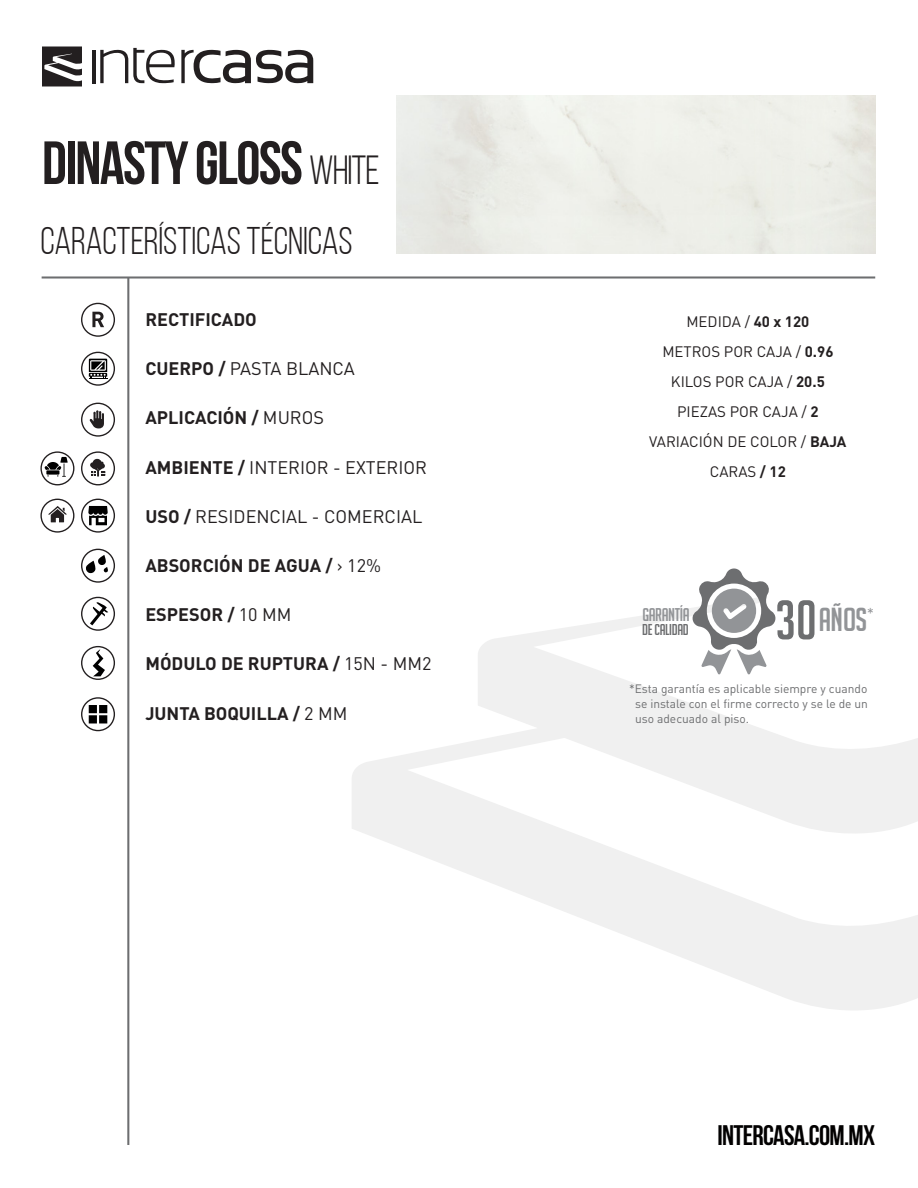
<style>
.page{position:relative;width:918px;height:1188px;background:#fff}
.page>*{position:absolute;margin:0;border:0;box-sizing:border-box;transform-origin:0 0}
.t1{font:700 60.9px "Bebas Neue";letter-spacing:-.025em;color:#231f20}
.t2{font:38.55px "Bebas Neue";letter-spacing:-.005em;color:#231f20}
.t3{font:32.55px "Big Noodle Titling";color:#929497}
.t4{font:700 28.2px "Bebas Neue";letter-spacing:-.025em;color:#020000}
.t5{font:700 18px "DIN Pro";color:#231f20}
.t6{font:18px "DIN Pro";color:#231f20}
.t7{font:18px "Big Noodle Titling";letter-spacing:-.02em;color:#929497}
.t8{font:15.45px "DIN Pro";color:#929497}
.t9{font:15.3px "Big Noodle Titling";letter-spacing:-.02em;color:#6d6e70}
.t10{font:15px/30px "DIN Pro";color:#231f20;text-align:center}
.t11{font:12px/15px "DIN Pro";color:#6d6e70;text-align:justify}
.s1{font-weight:400;font-size:40.65px}
.s2{font-weight:700}
.s3{font-weight:400}
.s4{font-size:54.6px;color:#6d6e70}
</style>
<div class="page">
<svg style="left:352px;top:608px;width:566px;height:402px"></svg>
<svg style="left:81px;top:549px;width:34px;height:34px"></svg>
<svg style="left:81px;top:597px;width:34px;height:34px"></svg>
<svg style="left:81px;top:697px;width:34px;height:34px"></svg>
<svg style="left:40px;top:499px;width:34px;height:34px"></svg>
<svg style="left:81px;top:451px;width:34px;height:34px"></svg>
<svg style="left:81px;top:303px;width:34px;height:34px"></svg>
<svg style="left:81px;top:403px;width:34px;height:34px"></svg>
<svg style="left:42px;top:47px;width:40px;height:39px"></svg>
<hr style="left:92px;top:50px;width:3px;height:33px;background:#231f20">
<svg style="left:100px;top:48px;width:75px;height:35px"></svg>
<svg style="left:181px;top:50px;width:132px;height:33px"></svg>
<hr style="left:42px;top:276px;width:833px;height:3px;background:#6d6e70">
<hr style="left:127px;top:278px;width:2px;height:867px;background:#6d6e70">
<svg style="left:40px;top:451px;width:34px;height:34px"></svg>
<svg style="left:81px;top:499px;width:34px;height:34px"></svg>
<svg style="left:81px;top:352px;width:34px;height:34px"></svg>
<svg style="left:81px;top:646px;width:34px;height:34px"></svg>
<svg style="left:693px;top:569px;width:82px;height:105px"></svg>
<h1 class="t1" style="left:42px;top:130px;width:339px">DINASTY GLOSS <span class="s1">WHITE</span></h1>
<h2 class="t2" style="left:40px;top:220px;width:314px">CARACTERÍSTICAS TÉCNICAS</h2>
<p class="t5" style="left:145px;top:305px;width:113px">RECTIFICADO</p>
<p class="t6" style="left:145px;top:357px;width:211px"><span class="s2">CUERPO /</span> PASTA BLANCA</p>
<p class="t5" style="left:145px;top:403px;width:180px">APLICACIÓN / <span class="s3">MUROS</span></p>
<p class="t6" style="left:145px;top:456px;width:283px"><span class="s2">AMBIENTE /</span> INTERIOR - EXTERIOR</p>
<p class="t6" style="left:145px;top:505px;width:279px"><span class="s2">USO /</span> RESIDENCIAL - COMERCIAL</p>
<p class="t5" style="left:145px;top:551px;width:237px">ABSORCIÓN DE AGUA / <span class="s3">› 12%</span></p>
<p class="t5" style="left:145px;top:600px;width:147px">ESPESOR / <span class="s3">10 MM</span></p>
<p class="t5" style="left:145px;top:649px;width:288px">MÓDULO DE RUPTURA / <span class="s3">15N - MM2</span></p>
<p class="t5" style="left:145px;top:698px;width:204px">JUNTA BOQUILLA / <span class="s3">2 MM</span></p>
<p class="t10" style="left:649px;top:306px;width:199px">MEDIDA / <span class="s2">40 x 120<br></span>METROS POR CAJA / <span class="s2">0.96<br></span>KILOS POR CAJA / <span class="s2">20.5<br></span>PIEZAS POR CAJA / <span class="s2">2<br></span>VARIACIÓN DE COLOR / <span class="s2">BAJA<br></span>CARAS <span class="s2">/ 12</span></p>
<p class="t7" style="left:642px;top:605px;width:49px">GARANTíA</p>
<p class="t9" style="left:642px;top:621px;width:48px">DE CALIDAD</p>
<h3 class="t3" style="left:775px;top:602px;width:93px"><span class="s4">30</span>AÑOS</h3>
<p class="t8" style="left:867px;top:604px;width:9px">*</p>
<p class="t11" style="left:635px;top:681px;width:234px;text-indent:-6px">*Esta garantía es aplicable siempre y cuando se instale con el firme correcto y se le de un uso adecuado al piso.</p>
<h3 class="t4" style="left:717px;top:1120px;width:159px">INTERCASA.COM.MX</h3>
</div>
